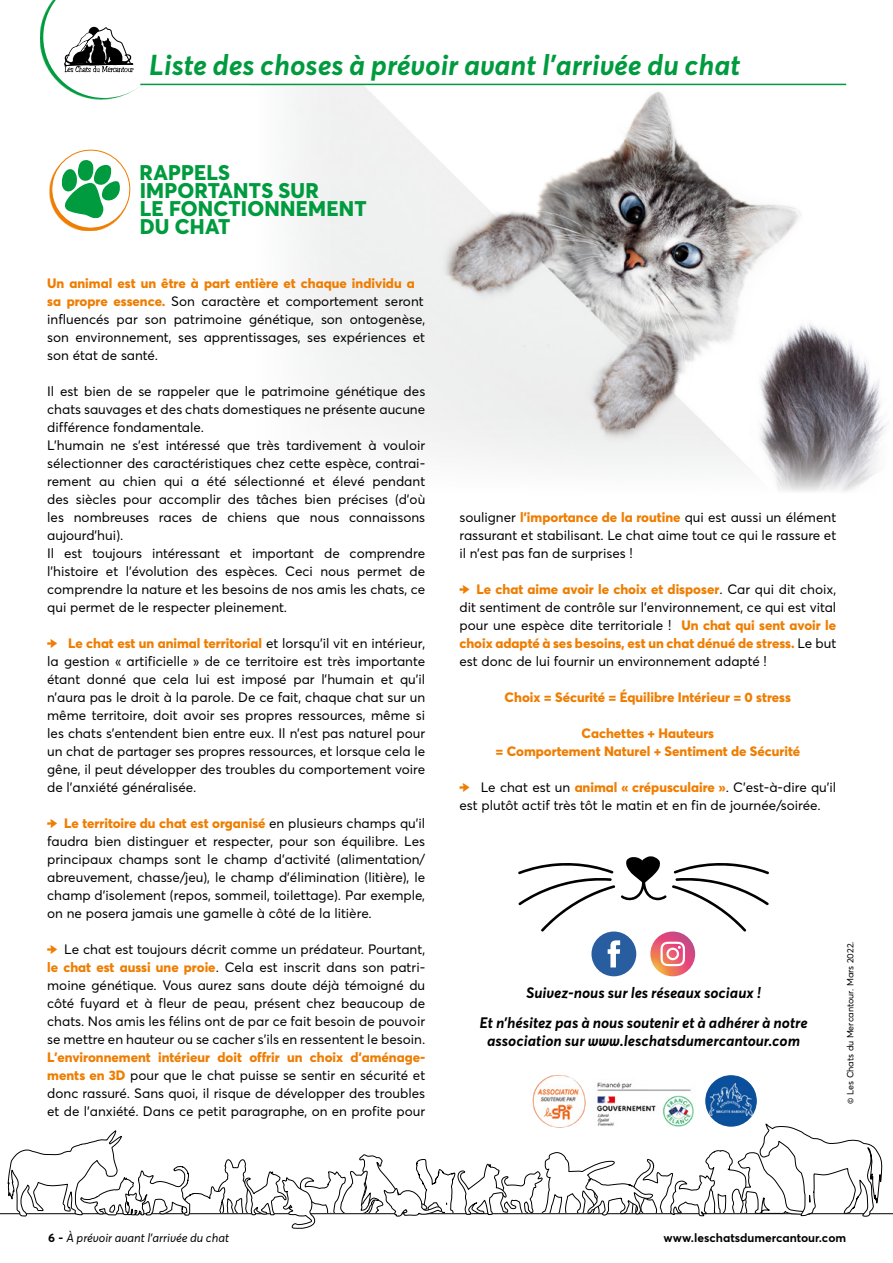
<style>
.page{position:relative;width:893px;height:1263px;background:#fff}
.page>*{position:absolute;margin:0;border:0;box-sizing:border-box;transform-origin:0 0}
.t1{font:italic 700 28.5px "Averta";color:#009b3e}
.sujet_K_couleur{font:800 21px/18px "Averta";letter-spacing:.01em;color:#009b3e}
.edito_texte_courant{font:italic 700 15px/18px "Averta";color:#000;text-align:center}
.texte_courant{font:13.5px/18px "Averta";color:#000;text-align:justify}
.texte_courant-2{font:800 13.5px/18px "Averta";color:#ef7d00;text-align:center}
.t2{font:italic 12px "Averta";color:#000}
.t3{font:700 12px "Averta";color:#000}
.edito_texte_courant-2{font:9px "Averta";color:#000}
.s1{font-weight:800;color:#ef7d00}
.s2{font-weight:700;font-style:normal}
</style>
<div class="page">
<svg style="left:0;top:1123px;width:893px;height:106px"></svg>
<img style="left:355px;top:86px;width:524px;height:310px">
<svg style="left:40px;top:17px;width:75px;height:83px"></svg>
<svg style="left:43px;top:0;width:122px;height:98px"></svg>
<hr style="left:140px;top:84px;width:706px;height:1px;background:#009b3e">
<svg style="left:49px;top:151px;width:79px;height:80px"></svg>
<div style="left:52px;top:150px;width:78px;height:78px;background:#fff;border-radius:50%"></div>
<svg style="left:62px;top:160px;width:58px;height:58px"></svg>
<div style="left:51px;top:150px;width:79px;height:78px;border:1px solid #ef7d00;border-radius:50%"></div>
<div style="left:591px;top:931px;width:45px;height:45px;background:#285d9f;border-radius:50%"></div>
<svg style="left:608px;top:940px;width:12px;height:27px"></svg>
<svg style="left:650px;top:931px;width:45px;height:45px"></svg>
<svg style="left:660px;top:942px;width:25px;height:24px"></svg>
<img style="left:588px;top:1082px;width:117px;height:53px">
<img style="left:530px;top:1075px;width:58px;height:54px">
<img style="left:705px;top:1075px;width:52px;height:52px;border-radius:26px">
<svg style="left:518px;top:863px;width:97px;height:68px"></svg>
<svg style="left:621px;top:856px;width:148px;height:75px"></svg>
<h1 class="t1" style="left:149px;top:47px;width:593px">Liste des choses à prévoir avant l’arrivée du chat</h1>
<p class="sujet_K_couleur" style="left:140px;top:163px;width:228px">RAPPELS<br>IMPORTANTS SUR<br>LE FONCTIONNEMENT<br>DU CHAT</p>
<p class="texte_courant" style="left:47px;top:274px;width:380px;text-align:left"><span class="s1">Un animal est un être à part entière et chaque individu a sa propre essence.</span> Son caractère et comportement seront influencés par son patrimoine génétique, son ontogenèse, son environnement, ses apprentissages, ses expériences et son état de santé.</p>
<p class="texte_courant" style="left:47px;top:382px;width:380px">Il est bien de se rappeler que le patrimoine génétique des chats sauvages et des chats domestiques ne présente aucune différence fondamentale.</p>
<p class="texte_courant" style="left:47px;top:436px;width:380px">L’humain ne s’est intéressé que très tardivement à vouloir sélectionner des caractéristiques chez cette espèce, contrai&shy;rement au chien qui a été sélectionné et élevé pendant des siècles pour accomplir des tâches bien précises (d’où les nombreuses races de chiens que nous connaissons aujourd’hui).</p>
<p class="texte_courant" style="left:47px;top:544px;width:380px">Il est toujours intéressant et important de comprendre l’histoire et l’évolution des espèces. Ceci nous permet de comprendre la nature et les besoins de nos amis les chats, ce qui permet de le respecter pleinement.</p>
<p class="texte_courant" style="left:47px;top:634px;width:380px;text-indent:21px"><span class="s1">Le chat est un animal territorial</span> et lorsqu’il vit en intérieur, la gestion « artificielle » de ce territoire est très importante étant donné que cela lui est imposé par l’humain et qu’il n’aura pas le droit à la parole. De ce fait, chaque chat sur un même territoire, doit avoir ses propres ressources, même si les chats s’entendent bien entre eux. Il n’est pas naturel pour un chat de partager ses propres ressources, et lorsque cela le gêne, il peut développer des troubles du comportement voire de l’anxiété généralisée.</p>
<p class="texte_courant" style="left:47px;top:814px;width:380px;text-indent:17px"><span class="s1">Le territoire du chat est organisé</span> en plusieurs champs qu’il faudra bien distinguer et respecter, pour son équilibre. Les principaux champs sont le champ d’activité (alimentation/ abreuvement, chasse/jeu), le champ d’élimination (litière), le champ d’isolement (repos, sommeil, toilettage). Par exemple, on ne posera jamais une gamelle à côté de la litière.</p>
<p class="texte_courant" style="left:47px;top:940px;width:380px;text-indent:17px">Le chat est toujours décrit comme un prédateur. Pourtant, <span class="s1">le chat est aussi une proie</span>. Cela est inscrit dans son patri&shy;moine génétique. Vous aurez sans doute déjà témoigné du côté fuyard et à fleur de peau, présent chez beaucoup de chats. Nos amis les félins ont de par ce fait besoin de pouvoir se mettre en hauteur ou se cacher s’ils en ressentent le besoin.<br><span class="s1">L’environnement intérieur doit offrir un choix d’aménage&shy;ments en 3D</span> pour que le chat puisse se sentir en sécurité et donc rassuré. Sans quoi, il risque de développer des troubles et de l’anxiété. Dans ce petit paragraphe, on en profite pour</p>
<p class="texte_courant" style="left:459px;top:508px;width:378px">souligner <span class="s1">l’importance de la routine</span> qui est aussi un élément rassurant et stabilisant. Le chat aime tout ce qui le rassure et il n’est pas fan de surprises !</p>
<p class="texte_courant" style="left:459px;top:580px;width:378px;text-indent:17px"><span class="s1">Le chat aime avoir le choix et disposer</span>. Car qui dit choix, dit sentiment de contrôle sur l’environnement, ce qui est vital pour une espèce dite territoriale ! <span class="s1">Un chat qui sent avoir le choix adapté à ses besoins, est un chat dénué de stress.</span> Le but est donc de lui fournir un environnement adapté !</p>
<p class="texte_courant-2" style="left:505px;top:688px;width:288px">Choix = Sécurité = Équilibre Intérieur = 0 stress</p>
<p class="texte_courant-2" style="left:496px;top:724px;width:306px">Cachettes + Hauteurs<br>= Comportement Naturel + Sentiment de Sécurité</p>
<p class="texte_courant" style="left:459px;top:778px;width:378px;text-indent:21px">Le chat est un <span class="s1">animal « crépusculaire »</span>. C’est-à-dire qu’il est plutôt actif très tôt le matin et en fin de journée/soirée.</p>
<p class="edito_texte_courant" style="left:526px;top:984px;width:236px">Suivez-nous sur les réseaux sociaux !</p>
<p class="edito_texte_courant" style="left:479px;top:1015px;width:330px">Et n’hésitez pas à nous soutenir et à adhérer à notre association sur www.leschatsdumercantour.com</p>
<p class="edito_texte_courant-2" style="left:845px;top:1104px;width:164px;rotate:-90deg">© Les Chats du Mercantour. Mars 2022.</p>
<p class="t2" style="left:48px;top:1230px;width:182px"><span class="s2">6 -</span> À prévoir avant l’arrivée du chat</p>
<p class="t3" style="left:664px;top:1230px;width:184px">www.leschatsdumercantour.com</p>
</div>
